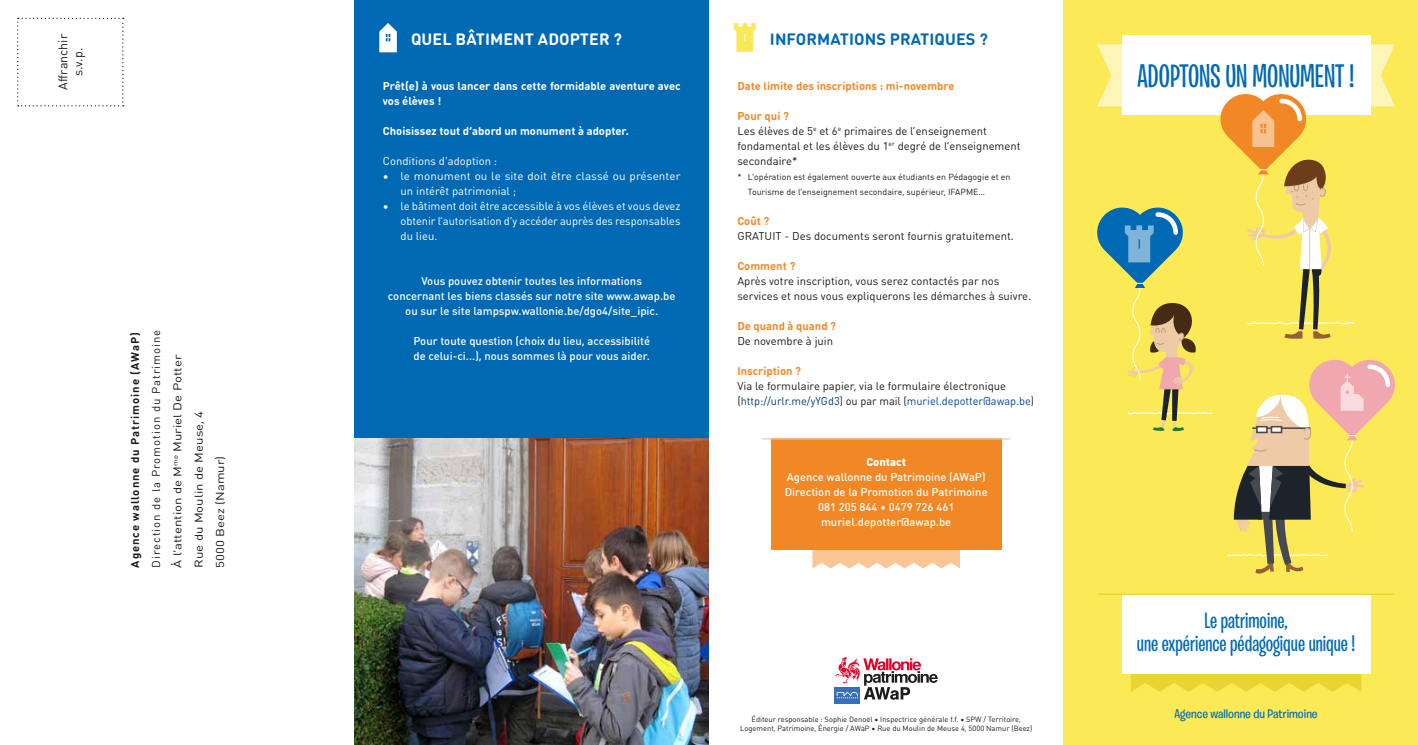
<style>
.page{position:relative;width:1418px;height:745px;background:#fff}
.page>*{position:absolute;margin:0;border:0;box-sizing:border-box;transform-origin:0 0}
.t1{font:500 32.5px "Burbank Big Condensed";color:#0069b4}
.t2{font:500 22.5px/22.5px "Burbank Big Condensed";color:#0069b4;text-align:center}
.t3{font:700 16.25px "DIN Round Pro";letter-spacing:.005em;color:#0069b4}
.t4{font:700 16.25px "DIN Round Pro";letter-spacing:.005em;color:#fff}
.t5{font:500 12.5px "Burbank Big";color:#0069b4}
.t6{font:12.5px/15px "DIN Round Pro";color:#1d1d1b;text-align:center}
.t7{font:11.25px/15px "DIN Round Pro";color:#1d1d1b}
.t8{font:500 11.25px/15px "DIN Round Pro";color:#fff;text-align:center}
.t9{font:11.25px/15px "DIN Round Pro";color:#fff}
.t10{font:700 11.25px/15px "DIN Round Pro";color:#fff}
.t11{font:700 11.25px "DIN Round Pro";color:#f18825}
.t12{font:700 11.25px "DIN Round Pro";letter-spacing:.08em;color:#1d1d1b}
.t13{font:900 11.25px "DIN Round Pro";color:#fff}
.t14{font:8.75px/15px "DIN Round Pro";color:#1d1d1b}
.t15{font:7.5px/9px "DIN Round Pro";color:#1d1d1b;text-align:center}
.s1{font-weight:700;color:#f18825}
.s2{color:#004177}
.s3{color:#004996}
</style>
<div class="page">
<div style="left:354px;top:0;width:355px;height:744px;background:#0069b4"></div>
<svg style="left:812px;top:549px;width:148px;height:19px;background:#fac99c"></svg>
<svg style="left:17px;top:18px;width:107px;height:88px"></svg>
<div style="left:771px;top:438px;width:230px;height:111px;background:#f18825"></div>
<hr style="left:762px;top:438px;width:248px;height:1px;background:#fac695">
<img style="left:354px;top:438px;width:355px;height:306px">
<div style="left:834px;top:686px;width:26px;height:17px;background:#3770b7"></div>
<svg style="left:834px;top:657px;width:103px;height:42px"></svg>
<div style="left:1063px;top:0;width:354px;height:744px;background:#fbe956"></div>
<div style="left:1121px;top:35px;width:248px;height:80px;background:#fff"></div>
<svg style="left:1130px;top:673px;width:231px;height:18px"></svg>
<div style="left:1121px;top:594px;width:248px;height:79px;background:#fff"></div>
<hr style="left:1097px;top:593px;width:297px;height:1px;background:#e8d531">
<svg style="left:1097px;top:44px;width:298px;height:530px"></svg>
<svg style="left:733px;top:23px;width:22px;height:29px"></svg>
<svg style="left:379px;top:23px;width:18px;height:29px"></svg>
<p class="t6" style="left:55px;top:90px;width:58px;rotate:-90deg">Affranchir s.v.p.</p>
<h3 class="t4" style="left:411px;top:28px;width:212px">QUEL BÂTIMENT ADOPTER ?</h3>
<p class="t10" style="left:383px;top:78px;width:299px">Prêt(e) à vous lancer dans cette formidable aventure avec vos élèves !</p>
<p class="t10" style="left:383px;top:123px;width:248px">Choisissez tout d’abord un monument à adopter.</p>
<p class="t9" style="left:383px;top:153px;width:116px">Conditions d’adoption :</p>
<p class="t9" style="left:400px;top:168px;width:281px;text-indent:-18px">• le monument ou le site doit être classé ou présenter un intérêt patrimonial ;</p>
<p class="t9" style="left:400px;top:198px;width:281px;text-align:justify;text-indent:-18px">• le bâtiment doit être accessible à vos élèves et vous devez obtenir l’autorisation d’y accéder auprès des responsables du lieu.</p>
<p class="t8" style="left:388px;top:273px;width:289px">Vous pouvez obtenir toutes les informations<br>concernant les biens classés sur notre site www.awap.be ou sur le site lampspw.wallonie.be/dgo4/site_ipic.</p>
<p class="t8" style="left:413px;top:333px;width:238px;text-align:left">Pour toute question (choix du lieu, accessibilité de celui‑ci...), nous sommes là pour vous aider.</p>
<p class="t12" style="left:127px;top:567px;width:236px;rotate:-90deg">Agence wallonne du Patrimoine (AWaP)</p>
<p class="t7" style="left:145px;top:567px;width:239px;line-height:21.2px;rotate:-90deg">Direction de la Promotion du Patrimoine<br>À l’attention de M<sup>me</sup> Muriel De Potter<br>Rue du Moulin de Meuse, 4<br>5000 Beez (Namur)</p>
<h3 class="t3" style="left:770px;top:28px;width:219px">INFORMATIONS PRATIQUES ?</h3>
<p class="t11" style="left:737px;top:78px;width:219px">Date limite des inscriptions : mi-novembre</p>
<p class="t7" style="left:737px;top:108px;width:285px"><span class="s1">Pour qui ?<br></span>Les élèves de 5<sup>e</sup> et 6<sup>e</sup> primaires de l’enseignement fondamental et les élèves du 1<sup>er</sup> degré de l’enseignement secondaire*</p>
<p class="t14" style="left:748px;top:169px;width:264px;text-indent:-11px">* L’opération est également ouverte aux étudiants en Pédagogie et en<br>Tourisme de l’enseignement secondaire, supérieur, IFAPME…</p>
<p class="t11" style="left:737px;top:213px;width:34px">Coût ?</p>
<p class="t7" style="left:737px;top:228px;width:278px">GRATUIT - Des documents seront fournis gratuitement.</p>
<p class="t11" style="left:737px;top:258px;width:59px">Comment ?</p>
<p class="t7" style="left:737px;top:273px;width:295px">Après votre inscription, vous serez contactés par nos services et nous vous expliquerons les démarches à suivre.</p>
<p class="t11" style="left:737px;top:318px;width:100px">De quand à quand ?</p>
<p class="t7" style="left:737px;top:333px;width:97px">De novembre à juin</p>
<p class="t11" style="left:737px;top:363px;width:65px">Inscription ?</p>
<p class="t7" style="left:737px;top:378px;width:298px">Via le formulaire papier, via le formulaire électronique (<span class="s2">http://urlr.me/yYGd3</span>) ou par mail (<span class="s3">muriel.depotter@awap.be</span>)</p>
<p class="t13" style="left:866px;top:452px;width:41px">Contact</p>
<p class="t8" style="left:784px;top:468px;width:204px">Agence wallonne du Patrimoine (AWaP)<br>Direction de la Promotion du Patrimoine<br>081 205 844 • 0479 726 461 muriel.depotter@awap.be</p>
<p class="t15" style="left:740px;top:713px;width:293px">Éditeur responsable : Sophie Denoël ∙ Inspectrice générale f.f. ∙ SPW / Territoire,<br>Logement, Patrimoine, Énergie / AWaP ∙ Rue du Moulin de Meuse 4, 5000 Namur (Beez)</p>
<h1 class="t1" style="left:1137px;top:57px;width:218px">ADOPTONS UN MONUMENT !</h1>
<h2 class="t2" style="left:1136px;top:609px;width:220px">Le patrimoine,<br>une expérience pédagogique unique !</h2>
<p class="t5" style="left:1174px;top:706px;width:145px">Agence wallonne du Patrimoine</p>
</div>
